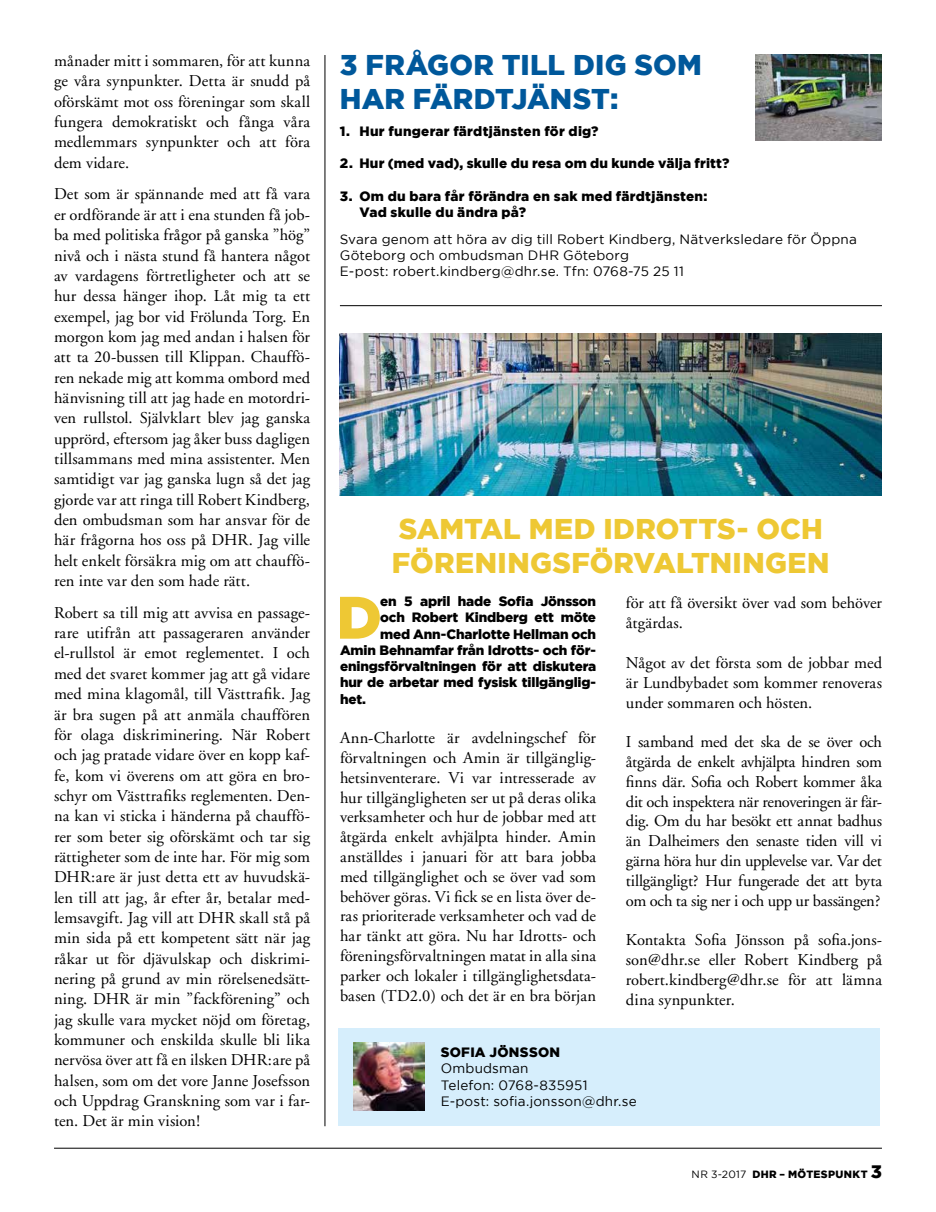
<style>
.page{position:relative;width:936px;height:1212px;background:#fff}
.page>*{position:absolute;margin:0;border:0;box-sizing:border-box;transform-origin:0 0}
.t1{font:900 59.85px "Gotham";color:#eec834}
.t2{font:900 28.5px/34.2px "Gotham";letter-spacing:.01em;color:#eec834}
.t3{font:900 28.5px/34.2px "Gotham";color:#00589b}
.t4{font:16.5px/20.4px "Adobe Garamond";color:#000;text-align:justify}
.t5{font:900 13.5px "Gotham";letter-spacing:-.005em;color:#000}
.t6{font:13.5px/16.2px "Gotham";letter-spacing:.015em;color:#000}
.t7{font:900 13.5px/16.2px "Gotham";letter-spacing:.02em;color:#000}
.t8{font:900 13.5px "Gotham";letter-spacing:.025em;color:#000}
.t9{font:900 10.5px "Gotham";letter-spacing:.035em;color:#000}
.s1{font-weight:400}
.s2{font-size:18px}
</style>
<div class="page">
<hr style="left:54px;top:1148px;width:827px;height:1px;background:#000">
<img style="left:340px;top:333px;width:541px;height:162px">
<hr style="left:324px;top:55px;width:1px;height:1071px;background:#000">
<div style="left:338px;top:1028px;width:542px;height:98px;background:#d6eefc"></div>
<img style="left:353px;top:1042px;width:71px;height:68px">
<img style="left:755px;top:54px;width:126px;height:86px">
<hr style="left:340px;top:305px;width:541px;height:1px;background:#000">
<p class="t4" style="left:54px;top:51px;width:257px">månader mitt i sommaren, för att kunna ge våra synpunkter. Detta är snudd på oförskämt mot oss föreningar som skall fungera demokratiskt och fånga våra medlemmars synpunkter och att föra dem vidare.</p>
<p class="t4" style="left:54px;top:184px;width:258px">Det som är spännande med att få vara er ordförande är att i ena stunden få job&shy;ba med politiska frågor på ganska ”hög” nivå och i nästa stund få hantera något av vardagens förtretligheter och att se hur dessa hänger ihop. Låt mig ta ett exempel, jag bor vid Frölunda Torg. En morgon kom jag med andan i halsen för att ta 20-bussen till Klippan. Chauffö&shy;ren nekade mig att komma ombord med hänvisning till att jag hade en motordri&shy;ven rullstol. Självklart blev jag ganska upprörd, eftersom jag åker buss dagligen tillsammans med mina assistenter. Men samtidigt var jag ganska lugn så det jag gjorde var att ringa till Robert Kindberg, den ombudsman som har ansvar för de här frågorna hos oss på DHR. Jag ville helt enkelt försäkra mig om att chauffö&shy;ren inte var den som hade rätt.</p>
<p class="t4" style="left:54px;top:603px;width:258px">Robert sa till mig att avvisa en passage&shy;rare utifrån att passageraren använder el-rullstol är emot reglementet. I och med det svaret kommer jag att gå vidare med mina klagomål, till Västtrafik. Jag är bra sugen på att anmäla chauffören för olaga diskriminering. När Robert och jag pratade vidare över en kopp kaf&shy;fe, kom vi överens om att göra en bro&shy;schyr om Västtrafiks reglementen. Den&shy;na kan vi sticka i händerna på chauffö&shy;rer som beter sig oförskämt och tar sig rättigheter som de inte har. För mig som DHR:are är just detta ett av huvudskä&shy;len till att jag, år efter år, betalar med&shy;lemsavgift. Jag vill att DHR skall stå på min sida på ett kompetent sätt när jag råkar ut för djävulskap och diskrimi&shy;nering på grund av min rörelsenedsätt&shy;ning. DHR är min ”fackförening” och jag skulle vara mycket nöjd om företag, kommuner och enskilda skulle bli lika nervösa över att få en ilsken DHR:are på halsen, som om det vore Janne Josefsson och Uppdrag Granskning som var i far&shy;ten. Det är min vision!</p>
<h2 class="t3" style="left:340px;top:47px;width:363px">3 FRÅGOR TILL DIG SOM<br>HAR FÄRDTJÄNST:</h2>
<p class="t7" style="left:340px;top:123px;width:260px">1. Hur fungerar färdtjänsten för dig?</p>
<p class="t5" style="left:340px;top:156px;width:391px">2. Hur (med vad), skulle du resa om du kunde välja fritt?</p>
<p class="t7" style="left:359px;top:188px;width:349px;text-indent:-19px">3. Om du bara får förändra en sak med färdtjänsten:<br>Vad skulle du ändra på?</p>
<p class="t6" style="left:340px;top:231px;width:518px">Svara genom att höra av dig till Robert Kindberg, Nätverksledare för Öppna<br>Göteborg och ombudsman DHR Göteborg<br>E-post: robert.kindberg@dhr.se. Tfn: 0768-75 25 11</p>
<h2 class="t2" style="left:392px;top:511px;width:439px">SAMTAL MED IDROTTS- OCH<br>FÖRENINGSFÖRVALTNINGEN</h2>
<h1 class="t1" style="left:336px;top:583px;width:47px">D</h1>
<p class="t5" style="left:380px;top:594px;width:217px">en 5 april hade Sofia Jönsson</p>
<p class="t5" style="left:380px;top:610px;width:217px">och Robert Kindberg ett möte</p>
<p class="t5" style="left:380px;top:626px;width:217px">med Ann-Charlotte Hellman och</p>
<p class="t5" style="left:340px;top:642px;width:257px">Amin Behnamfar från Idrotts- och för-</p>
<p class="t5" style="left:340px;top:658px;width:257px">eningsförvaltningen för att diskutera</p>
<p class="t5" style="left:340px;top:675px;width:257px">hur de arbetar med fysisk tillgänglig-</p>
<p class="t5" style="left:340px;top:691px;width:28px">het.</p>
<p class="t4" style="left:340px;top:728px;width:258px;line-height:19.8px">Ann-Charlotte är avdelningschef för förvaltningen och Amin är tillgänglig&shy;hetsinventerare. Vi var intresserade av hur tillgängligheten ser ut på deras olika verksamheter och hur de jobbar med att åtgärda enkelt avhjälpta hinder. Amin anställdes i januari för att bara jobba med tillgänglighet och se över vad som behöver göras. Vi fick se en lista över de&shy;ras prioriterade verksamheter och vad de har tänkt att göra. Nu har Idrotts- och föreningsförvaltningen matat in alla sina parker och lokaler i tillgänglighetsdata&shy;basen (TD2.0) och det är en bra början</p>
<p class="t4" style="left:626px;top:594px;width:257px;line-height:19.8px">för att få översikt över vad som behöver åtgärdas.</p>
<p class="t4" style="left:626px;top:653px;width:258px;line-height:19.8px">Något av det första som de jobbar med är Lundbybadet som kommer renoveras under sommaren och hösten.</p>
<p class="t4" style="left:626px;top:732px;width:258px;line-height:19.8px">I samband med det ska de se över och åtgärda de enkelt avhjälpta hindren som finns där. Sofia och Robert kommer åka dit och inspektera när renoveringen är fär&shy;dig. Om du har besökt ett annat badhus än Dalheimers den senaste tiden vill vi gärna höra hur din upplevelse var. Var det tillgängligt? Hur fungerade det att byta om och ta sig ner i och upp ur bassängen?</p>
<p class="t4" style="left:626px;top:930px;width:257px;line-height:19.8px">Kontakta Sofia Jönsson på sofia.jons&shy;son@dhr.se eller Robert Kindberg på robert.kindberg@dhr.se för att lämna dina synpunkter.</p>
<p class="t8" style="left:440px;top:1044px;width:121px">SOFIA JÖNSSON</p>
<p class="t6" style="left:440px;top:1060px;width:197px">Ombudsman<br>Telefon: 0768-835951<br>E-post: sofia.jonsson@dhr.se</p>
<p class="t9" style="left:691px;top:1168px;width:192px"><span class="s1">NR 3-2017</span> DHR – MÖTESPUNKT <span class="s2">3</span></p>
</div>
